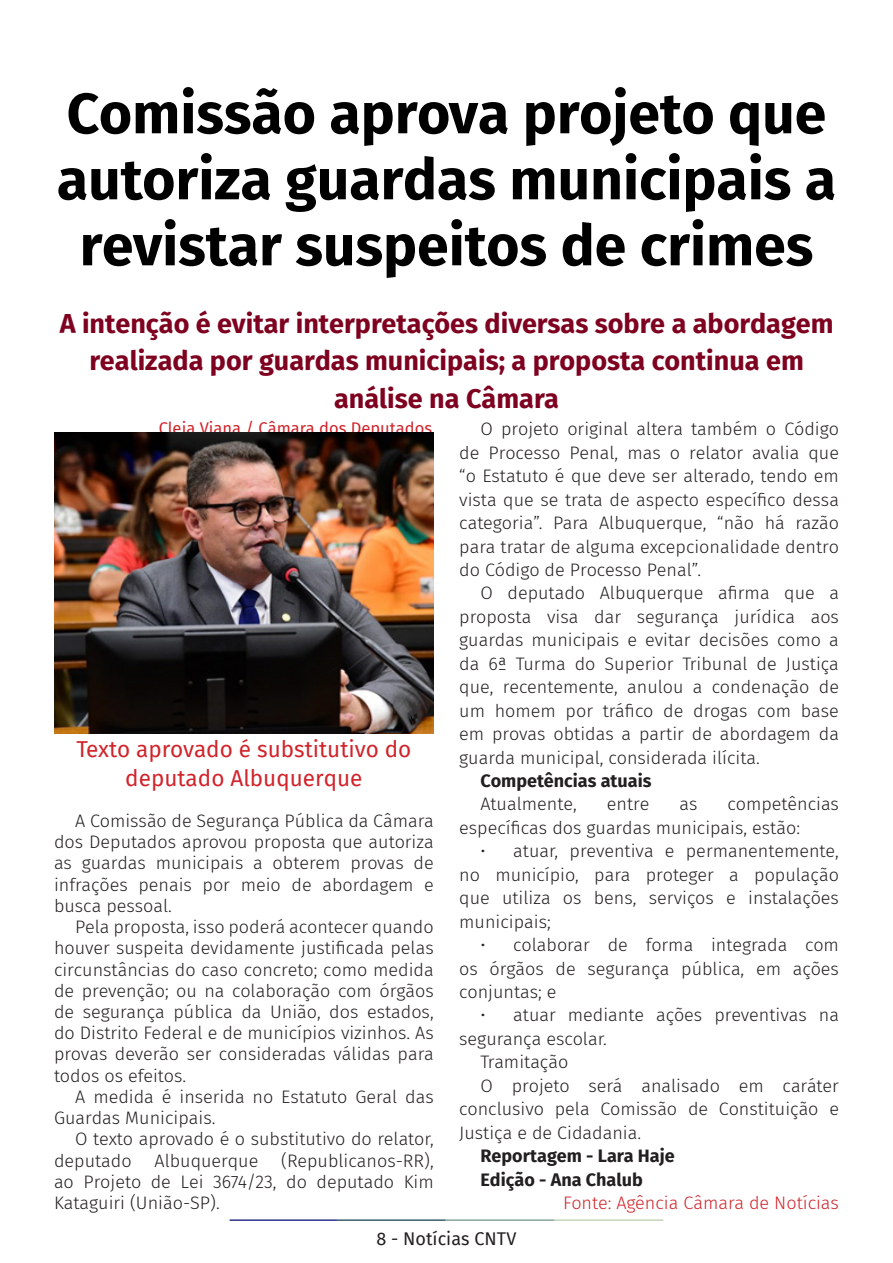
<style>
.page{position:relative;width:893px;height:1263px;background:#fff}
.page>*{position:absolute;margin:0;border:0;box-sizing:border-box;transform-origin:0 0}
.t1{font:700 57px/66px "Fira Sans";color:#000001;text-align:center}
.t2{font:700 27px/37.5px "Fira Sans";color:#7e0220;text-align:center}
.t3{font:22.5px/28.5px "Fira Sans";color:#d1232a;text-align:center}
.t4{font:300 18px/23.4px "Fira Sans";color:#231f20;text-align:justify}
.t5{font:700 18px "Fira Sans";color:#231f20}
.t6{font:300 18px "Fira Sans";color:#d1232a}
.t7{font:18px "Fira Sans";color:#231f20}
.t8{font:16.5px "Fira Sans";color:#d1232a}
</style>
<div class="page">
<hr style="left:230px;top:1219px;width:107px;height:2px;background:#2f3088">
<hr style="left:337px;top:1219px;width:109px;height:2px;background:#3a5f6d">
<hr style="left:446px;top:1219px;width:109px;height:2px;background:#87a59a">
<hr style="left:555px;top:1219px;width:108px;height:2px;background:#c6d5b7">
<img style="left:54px;top:432px;width:380px;height:301px">
<p class="t1" style="left:57px;top:76px;width:781px">Comissão aprova projeto que autoriza guardas municipais a revistar suspeitos de crimes</p>
<p class="t2" style="left:60px;top:303px;width:775px">A intenção é evitar interpretações diversas sobre a abordagem realizada por guardas municipais; a proposta continua em análise na Câmara</p>
<p class="t8" style="left:159px;top:416px;width:275px">Cleia Viana / Câmara dos Deputados</p>
<p class="t3" style="left:76px;top:734px;width:337px">Texto aprovado é substitutivo do deputado Albuquerque</p>
<p class="t4" style="left:54px;top:810px;width:381px;line-height:21.1px;text-indent:21px">A Comissão de Segurança Pública da Câmara dos Deputados aprovou proposta que autoriza as guardas municipais a obterem provas de infrações penais por meio de abordagem e busca pessoal.</p>
<p class="t4" style="left:54px;top:916px;width:381px;line-height:21.1px;text-indent:21px">Pela proposta, isso poderá acontecer quando houver suspeita devidamente justificada pelas circunstâncias do caso concreto; como medida de prevenção; ou na colaboração com órgãos de segurança pública da União, dos estados, do Distrito Federal e de municípios vizinhos. As provas deverão ser consideradas válidas para todos os efeitos.</p>
<p class="t4" style="left:54px;top:1086px;width:381px;line-height:21.1px;text-indent:21px">A medida é inserida no Estatuto Geral das<br>Guardas Municipais.</p>
<p class="t4" style="left:54px;top:1128px;width:381px;line-height:21.1px;text-indent:21px">O texto aprovado é o substitutivo do relator, deputado</p>
<p class="t4" style="left:54px;top:1149px;width:381px;line-height:21.1px;text-indent:227px">(Republicanos-RR), ao Projeto de Lei 3674/23, do deputado Kim Kataguiri (União-SP).</p>
<p class="t4" style="left:155px;top:1148px;width:105px">Albuquerque</p>
<p class="t4" style="left:459px;top:417px;width:381px;text-indent:21px">O projeto original altera também o Código de Processo Penal, mas o relator avalia que “o Estatuto é que deve ser alterado, tendo em vista que se trata de aspecto específico dessa categoria”. Para Albuquerque, “não há razão para tratar de alguma excepcionalidade dentro do Código de Processo Penal”.</p>
<p class="t4" style="left:459px;top:581px;width:381px;text-indent:21px">O deputado Albuquerque afirma que a proposta visa dar segurança jurídica aos guardas municipais e evitar decisões como a da 6ª Turma do Superior Tribunal de Justiça que, recentemente, anulou a condenação de um homem por tráfico de drogas com base em provas obtidas a partir de abordagem da guarda municipal, considerada ilícita.</p>
<p class="t5" style="left:480px;top:765px;width:172px">Competências atuais</p>
<p class="t4" style="left:480px;top:792px;width:98px">Atualmente,</p>
<p class="t4" style="left:607px;top:792px;width:44px">entre</p>
<p class="t4" style="left:679px;top:792px;width:19px">as</p>
<p class="t4" style="left:459px;top:792px;width:381px;text-indent:268px">competências específicas dos guardas municipais, estão:</p>
<p class="t4" style="left:459px;top:839px;width:381px;text-indent:21px">• atuar, preventiva e permanentemente, no município, para proteger a população que utiliza os bens, serviços e instalações municipais;</p>
<p class="t4" style="left:459px;top:933px;width:381px;text-indent:21px">• colaborar de forma integrada com os órgãos de segurança pública, em ações conjuntas; e</p>
<p class="t4" style="left:459px;top:1003px;width:381px;text-indent:21px">• atuar mediante ações preventivas na segurança escolar.</p>
<p class="t4" style="left:480px;top:1050px;width:89px">Tramitação</p>
<p class="t4" style="left:459px;top:1074px;width:381px;text-indent:21px">O projeto será analisado em caráter conclusivo pela Comissão de Constituição e Justiça e de Cidadania.</p>
<p class="t5" style="left:480px;top:1141px;width:196px">Reportagem - Lara Haje</p>
<p class="t5" style="left:480px;top:1164px;width:164px">Edição - Ana Chalub</p>
<p class="t6" style="left:563px;top:1190px;width:277px">Fonte: Agência Câmara de Notícias</p>
<p class="t7" style="left:377px;top:1225px;width:141px">8 - Notícias CNTV</p>
</div>
